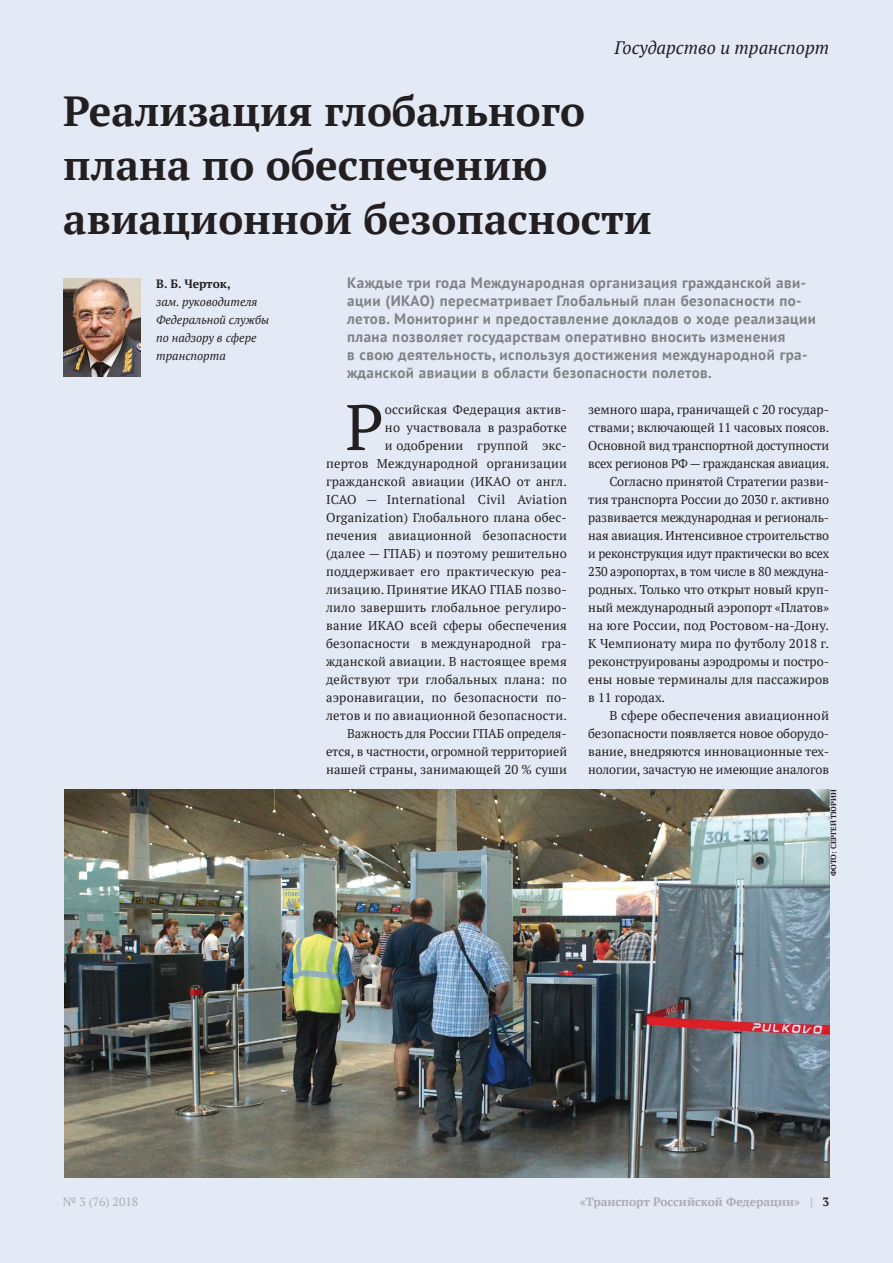
<style>
.page{position:relative;width:893px;height:1263px;background:#e3eaf5}
.page>*{position:absolute;margin:0;border:0;box-sizing:border-box;transform-origin:0 0}
.t1{font:64.2px "PT Serif";color:#231f20}
.t2{font:700 42px/54px "PT Serif";color:#231f20}
.t3{font:italic 18px "PT Serif";color:#231f20}
.t4{font:700 15px/18px "PT Sans";letter-spacing:.03em;color:#808285}
.t5{font:12.75px "PT Serif";color:#231f20}
.t6{font:12.75px/18px "PT Serif";letter-spacing:.02em;color:#231f20;text-align:right}
.t7{font:italic 12px/18px "PT Serif";color:#231f20}
.t8{font:700 12px "PT Serif";color:#acadb1}
.t9{font:700 12px "PT Serif";color:#231f20}
.t10{font:12px "PT Serif";color:#acadb1}
.t11{font:700 7.5px "PT Serif";color:#231f20}
.s1{color:#231f20}
</style>
<div class="page">
<img style="left:64px;top:279px;width:76px;height:98px">
<img style="left:64px;top:789px;width:765px;height:389px">
<h3 class="t3" style="left:614px;top:36px;width:216px">Государство и транспорт</h3>
<h2 class="t2" style="left:63px;top:83px;width:590px">Реализация глобального плана по обеспечению авиационной безопасности</h2>
<p class="t9" style="left:156px;top:276px;width:76px">В. Б. Черток,</p>
<p class="t7" style="left:156px;top:293px;width:115px">зам. руководителя<br>Федеральной службы по надзору в сфере транспорта</p>
<p class="t4" style="left:347px;top:273px;width:470px">Каждые три года Международная организация гражданской ави&shy;ации (ИКАО) пересматривает Глобальный план безопасности по&shy;летов. Мониторинг и предоставление докладов о ходе реализации плана позволяет государствам оперативно вносить изменения<br>в свою деятельность, используя достижения международной гра&shy;жданской авиации в области безопасности полетов.</p>
<h1 class="t1" style="left:345px;top:386px;width:40px">Р</h1>
<p class="t6" style="left:326px;top:400px;width:243px">оссийская Федерация актив-<br>но участвовала в разработке<br>и одобрении группой экс-<br>пертов Международной организации гражданской авиации (ИКАО от англ.<br>ICAO — International Civil Aviation Organization) Глобального плана обес&shy;печения авиационной безопасности (далее — ГПАБ) и поэтому решительно поддерживает его практическую реа&shy;лизацию. Принятие ИКАО ГПАБ позво&shy;лило завершить глобальное регулиро&shy;вание ИКАО всей сферы обеспечения безопасности в международной гра&shy;жданской авиации. В настоящее время действуют три глобальных плана: по аэронавигации, по безопасности по&shy;летов и по авиационной безопасности.<br>Важность для России ГПАБ определя&shy;ется, в частности, огромной территорией нашей страны, занимающей 20 % суши</p>
<p class="t5" style="left:588px;top:401px;width:242px">земного шара, граничащей с 20 государ-</p>
<p class="t5" style="left:588px;top:419px;width:242px">ствами; включающей 11 часовых поясов.</p>
<p class="t5" style="left:588px;top:437px;width:243px">Основной вид транспортной доступности</p>
<p class="t5" style="left:588px;top:455px;width:243px">всех регионов РФ — гражданская авиация.</p>
<p class="t5" style="left:609px;top:473px;width:221px">Согласно принятой Стратегии разви-</p>
<p class="t5" style="left:588px;top:491px;width:242px">тия транспорта России до 2030 г. активно</p>
<p class="t5" style="left:588px;top:509px;width:242px">развивается международная и региональ-</p>
<p class="t5" style="left:588px;top:527px;width:242px">ная авиация. Интенсивное строительство</p>
<p class="t5" style="left:588px;top:545px;width:242px">и реконструкция идут практически во всех</p>
<p class="t5" style="left:588px;top:563px;width:242px">230 аэропортах, в том числе в 80 междуна-</p>
<p class="t5" style="left:588px;top:581px;width:242px">родных. Только что открыт новый круп-</p>
<p class="t5" style="left:588px;top:599px;width:242px">ный международный аэропорт «Платов»</p>
<p class="t5" style="left:588px;top:617px;width:243px">на юге России, под Ростовом-на-Дону.</p>
<p class="t5" style="left:588px;top:635px;width:242px">К Чемпионату мира по футболу 2018 г.</p>
<p class="t5" style="left:588px;top:653px;width:242px">реконструированы аэродромы и постро-</p>
<p class="t5" style="left:588px;top:671px;width:242px">ены новые терминалы для пассажиров</p>
<p class="t5" style="left:588px;top:689px;width:78px">в 11 городах.</p>
<p class="t5" style="left:609px;top:707px;width:221px">В сфере обеспечения авиационной</p>
<p class="t5" style="left:588px;top:725px;width:242px">безопасности появляется новое оборудо-</p>
<p class="t5" style="left:588px;top:743px;width:242px">вание, внедряются инновационные тех-</p>
<p class="t5" style="left:588px;top:761px;width:242px">нологии, зачастую не имеющие аналогов</p>
<p class="t11" style="left:829px;top:876px;width:88px;rotate:-90deg">ФОТО: СЕРГЕЙ ТЮРИН</p>
<p class="t10" style="left:63px;top:1194px;width:77px">№ 3 (76) 2018</p>
<p class="t8" style="left:580px;top:1194px;width:251px">«Транспорт Российской Федерации» | <span class="s1">3</span></p>
</div>
